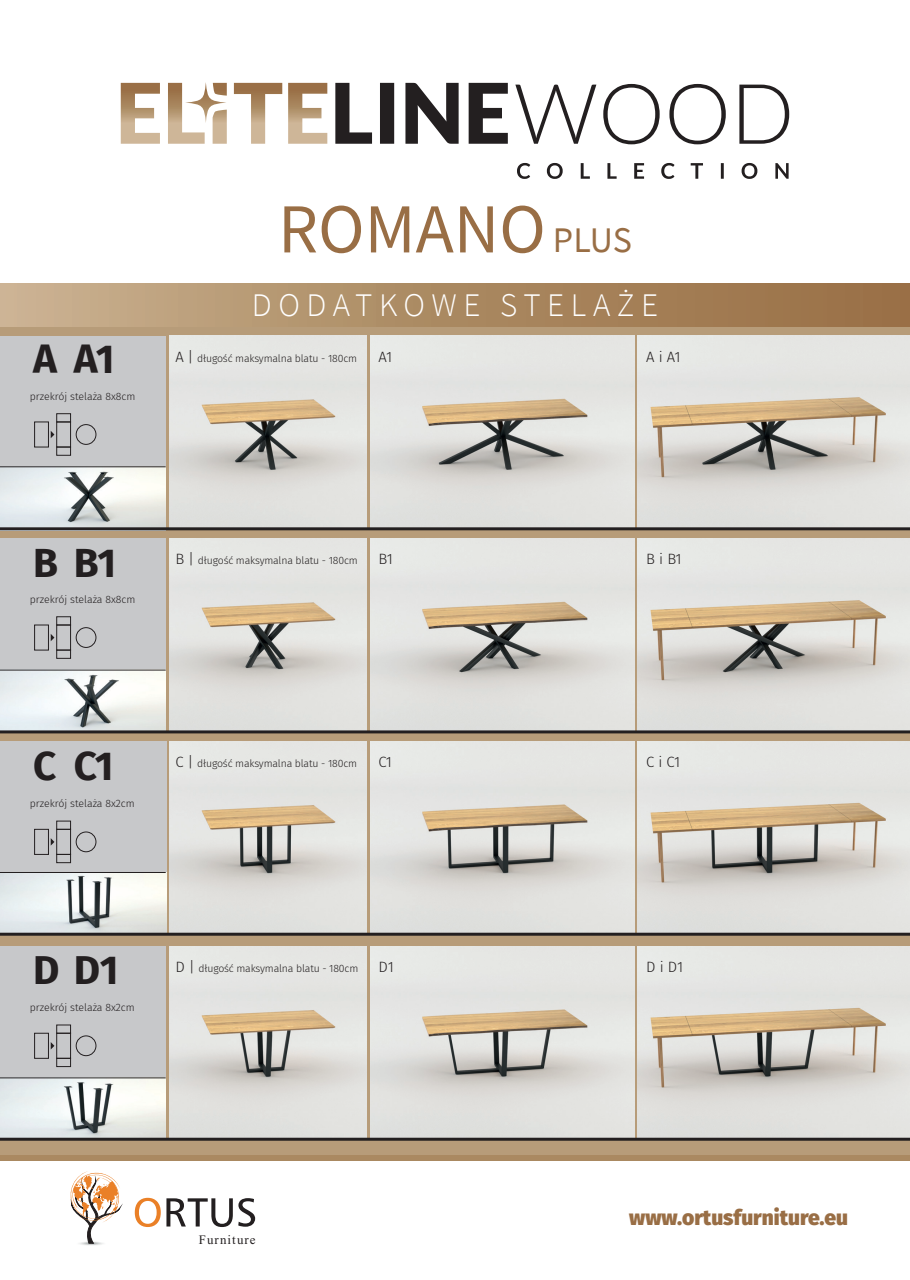
<style>
.page{position:relative;width:910px;height:1280px;background:#fff}
.page>*{position:absolute;margin:0;border:0;box-sizing:border-box;transform-origin:0 0}
.t1{font:70.2px "Source Sans Pro";color:#996e45}
.t2{font:700 40.5px "Fira Sans";letter-spacing:-.045em;color:#231f20}
.t3{font:300 33px "Source Sans Pro";letter-spacing:.2em;color:#fff}
.t4{font:900 21px "Fira Sans";color:#996e45}
.t5{font:300 14.85px "Fira Sans";letter-spacing:-.045em;color:#231f20}
.t6{font:12.9px "Times New Roman";letter-spacing:.085em;color:#231f20}
.t7{font:300 10.5px "Fira Sans";letter-spacing:-.015em;color:#231f20}
.s1{font-size:36px}
.s2{font-size:14.85px}
</style>
<div class="page">
<div style="left:0;top:320px;width:910px;height:837px;background:#b79c79"></div>
<svg style="left:121px;top:82px;width:206px;height:62px"></svg>
<svg style="left:335px;top:83px;width:454px;height:96px"></svg>
<div style="left:0;top:284px;width:910px;height:42px;background:linear-gradient(to right,#c7af8d,#956b40)"></div>
<div style="left:0;top:1155px;width:910px;height:6px;background:#aa8961"></div>
<div style="left:76px;top:1241px;width:30px;height:5px;background:#fbfdfc;border-radius:50%"></div>
<hr style="left:78px;top:1242px;width:26px;height:3px;background:#f8f8f7;border-radius:50%">
<hr style="left:79px;top:1242px;width:25px;height:3px;background:#efefef;border-radius:50%">
<hr style="left:80px;top:1242px;width:23px;height:3px;background:#e9ebea;border-radius:50%">
<hr style="left:82px;top:1242px;width:18px;height:3px;background:#e2e3e3;border-radius:50%">
<hr style="left:83px;top:1242px;width:16px;height:3px;background:#ebebec;border-radius:50%;opacity:.25">
<svg style="left:135px;top:1198px;width:120px;height:29px"></svg>
<svg style="left:70px;top:1171px;width:53px;height:73px"></svg>
<div style="left:0;top:336px;width:166px;height:191px;background:#c7c8ca"></div>
<div style="left:0;top:539px;width:166px;height:192px;background:#c7c8ca"></div>
<div style="left:0;top:741px;width:167px;height:192px;background:#c7c8ca"></div>
<div style="left:0;top:946px;width:166px;height:192px;background:#c7c8ca"></div>
<img style="left:0;top:467px;width:166px;height:60px">
<img style="left:0;top:671px;width:166px;height:59px">
<img style="left:0;top:872px;width:167px;height:61px">
<img style="left:0;top:1078px;width:166px;height:60px">
<img style="left:169px;top:336px;width:197px;height:191px">
<img style="left:169px;top:539px;width:197px;height:191px">
<img style="left:169px;top:741px;width:197px;height:192px">
<img style="left:169px;top:946px;width:197px;height:192px">
<img style="left:371px;top:336px;width:263px;height:191px">
<img style="left:371px;top:539px;width:263px;height:191px">
<img style="left:371px;top:741px;width:263px;height:192px">
<img style="left:371px;top:946px;width:263px;height:192px">
<img style="left:637px;top:336px;width:273px;height:191px">
<img style="left:637px;top:539px;width:273px;height:191px">
<img style="left:637px;top:741px;width:273px;height:192px">
<img style="left:637px;top:946px;width:273px;height:192px">
<hr style="left:0;top:730px;width:910px;height:3px;background:#231f20">
<hr style="left:0;top:1138px;width:910px;height:3px;background:#231f20">
<hr style="left:0;top:466px;width:166px;height:1px;background:#231f20">
<hr style="left:0;top:670px;width:166px;height:1px;background:#231f20">
<hr style="left:0;top:872px;width:166px;height:1px;background:#231f20">
<hr style="left:0;top:1077px;width:166px;height:1px;background:#231f20">
<hr style="left:0;top:527px;width:910px;height:3px;background:#231f20">
<hr style="left:0;top:933px;width:910px;height:3px;background:#231f20">
<div style="left:34px;top:422px;width:15px;height:25px;border:1px solid #231f20"></div>
<div style="left:56px;top:422px;width:15px;height:25px;border:1px solid #231f20"></div>
<div style="left:56px;top:447px;width:15px;height:9px;border:1px solid #231f20"></div>
<div style="left:56px;top:413px;width:15px;height:9px;border:1px solid #231f20"></div>
<svg style="left:51px;top:431px;width:3px;height:7px"></svg>
<div style="left:76px;top:424px;width:20px;height:21px;border:1px solid #231f20;border-radius:50%"></div>
<div style="left:34px;top:625px;width:15px;height:25px;border:1px solid #231f20"></div>
<div style="left:56px;top:625px;width:15px;height:25px;border:1px solid #231f20"></div>
<div style="left:56px;top:650px;width:15px;height:9px;border:1px solid #231f20"></div>
<div style="left:56px;top:616px;width:15px;height:9px;border:1px solid #231f20"></div>
<svg style="left:51px;top:634px;width:3px;height:7px"></svg>
<div style="left:76px;top:627px;width:20px;height:21px;border:1px solid #231f20;border-radius:50%"></div>
<div style="left:34px;top:829px;width:15px;height:26px;border:1px solid #231f20"></div>
<div style="left:56px;top:829px;width:15px;height:26px;border:1px solid #231f20"></div>
<div style="left:56px;top:854px;width:15px;height:9px;border:1px solid #231f20"></div>
<div style="left:56px;top:821px;width:15px;height:9px;border:1px solid #231f20"></div>
<svg style="left:51px;top:838px;width:3px;height:8px"></svg>
<div style="left:76px;top:832px;width:20px;height:20px;border:1px solid #231f20;border-radius:50%"></div>
<div style="left:34px;top:1033px;width:15px;height:26px;border:1px solid #231f20"></div>
<div style="left:56px;top:1033px;width:15px;height:26px;border:1px solid #231f20"></div>
<div style="left:56px;top:1058px;width:15px;height:9px;border:1px solid #231f20"></div>
<div style="left:56px;top:1025px;width:15px;height:8px;border:1px solid #231f20"></div>
<svg style="left:51px;top:1042px;width:3px;height:7px"></svg>
<div style="left:76px;top:1035px;width:20px;height:21px;border:1px solid #231f20;border-radius:50%"></div>
<h2 class="t2" style="left:33px;top:325px;width:83px">A A1</h2>
<p class="t7" style="left:30px;top:389px;width:107px">przekrój stelaża 8x8cm</p>
<h1 class="t1" style="left:278px;top:184px;width:355px">ROMANO <span class="s1">PLUS</span></h1>
<h3 class="t3" style="left:252px;top:285px;width:408px">DODATKOWE STELAŻE</h3>
<p class="t7" style="left:175px;top:351px;width:183px"><span class="s2">A |</span> długość maksymalna blatu - 180cm</p>
<h3 class="t5" style="left:378px;top:346px;width:15px">A1</h3>
<h3 class="t5" style="left:646px;top:346px;width:36px">A i A1</h3>
<h2 class="t2" style="left:33px;top:528px;width:85px">B B1</h2>
<p class="t7" style="left:30px;top:592px;width:107px">przekrój stelaża 8x8cm</p>
<p class="t7" style="left:175px;top:553px;width:184px"><span class="s2">B |</span> długość maksymalna blatu - 180cm</p>
<h3 class="t5" style="left:378px;top:548px;width:16px">B1</h3>
<h2 class="t2" style="left:33px;top:732px;width:82px">C C1</h2>
<p class="t7" style="left:30px;top:796px;width:106px">przekrój stelaża 8x2cm</p>
<p class="t7" style="left:175px;top:756px;width:183px"><span class="s2">C |</span> długość maksymalna blatu - 180cm</p>
<h3 class="t5" style="left:378px;top:751px;width:15px">C1</h3>
<h2 class="t2" style="left:33px;top:936px;width:87px">D D1</h2>
<p class="t7" style="left:30px;top:1000px;width:106px">przekrój stelaża 8x2cm</p>
<p class="t7" style="left:175px;top:961px;width:184px"><span class="s2">D |</span> długość maksymalna blatu - 180cm</p>
<h3 class="t5" style="left:378px;top:956px;width:17px">D1</h3>
<h3 class="t5" style="left:646px;top:548px;width:37px">B i B1</h3>
<h3 class="t5" style="left:646px;top:751px;width:36px">C i C1</h3>
<h3 class="t5" style="left:646px;top:956px;width:39px">D i D1</h3>
<p class="t6" style="left:199px;top:1230px;width:58px">Furniture</p>
<h3 class="t4" style="left:629px;top:1199px;width:220px">www.ortusfurniture.eu</h3>
</div>
